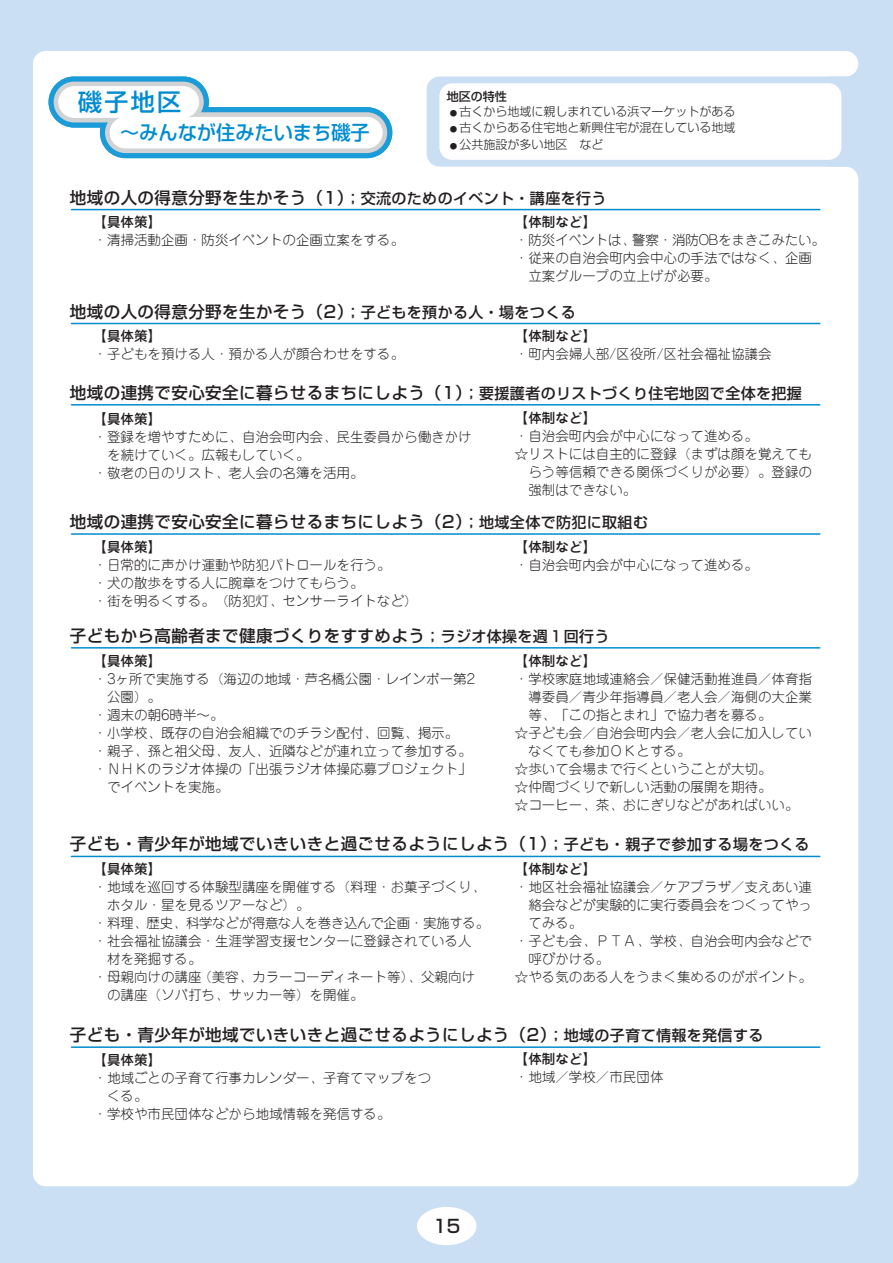
<style>
.page{position:relative;width:893px;height:1263px;background:#fff}
.page>*{position:absolute;margin:0;border:0;box-sizing:border-box;transform-origin:0 0}
.t1{font:500 24px "Shin Go";color:#008cd1}
.t2{font:500 19.8px "Shin Go";color:#008cd1}
.t3{font:500 18px "Shin Go";color:#231f20}
.t4{font:500 16.5px "Shin Go";letter-spacing:.025em;color:#231f20}
.t5{font:300 13.5px/18px "Jun 101";color:#231f20}
.t6{font:500 13.5px "Jun 34";color:#231f20}
.t7{font:300 13.5px "Jun 101";letter-spacing:-.025em;color:#231f20}
.t8{font:300 12px "Shin Go";color:#231f20}
.t9{font:500 12px "Shin Go";color:#231f20}
.s1{font-size:7.5px}
.s2{font-size:15px}
</style>
<div class="page">
<div style="left:0;top:0;width:892px;height:1263px;background:#cadff3"></div>
<div style="left:33px;top:51px;width:825px;height:1135px;background:#fff;border-radius:13px"></div>
<div style="left:417px;top:1207px;width:59px;height:38px;background:#fff;border-radius:50%"></div>
<div style="left:826px;top:41px;width:41px;height:45px;background:#cadff3"></div>
<div style="left:826px;top:157px;width:41px;height:22px;background:#cadff3"></div>
<div style="left:520px;top:167px;width:338px;height:25px;background:#fff;border-radius:13px"></div>
<div style="left:520px;top:51px;width:338px;height:26px;background:#fff;border-radius:13px"></div>
<svg style="left:426px;top:77px;width:432px;height:90px;background:#cce0f3"></svg>
<hr style="left:71px;top:209px;width:748px;height:1px;background:#008cd1">
<hr style="left:71px;top:323px;width:748px;height:1px;background:#008cd1">
<hr style="left:71px;top:404px;width:748px;height:2px;background:#008cd1">
<hr style="left:71px;top:533px;width:748px;height:2px;background:#008cd1">
<hr style="left:71px;top:647px;width:748px;height:2px;background:#008cd1">
<hr style="left:71px;top:856px;width:748px;height:1px;background:#008cd1">
<hr style="left:71px;top:1046px;width:748px;height:2px;background:#008cd1">
<div style="left:439px;top:83px;width:402px;height:77px;background:#fff;border-radius:13px"></div>
<div style="left:100px;top:107px;width:292px;height:51px;background:#1b9cd8;border-radius:26px"></div>
<svg style="left:49px;top:77px;width:160px;height:51px"></svg>
<svg style="left:105px;top:112px;width:282px;height:41px;background:#d0d3d6"></svg>
<div style="left:54px;top:82px;width:150px;height:40px;background:#d1d2d4;border-radius:20px"></div>
<div style="left:110px;top:117px;width:272px;height:31px;background:#fff;border:1px solid #fff;border-radius:15px"></div>
<div style="left:58px;top:86px;width:141px;height:32px;background:#fff;border:1px solid #fff;border-radius:15px"></div>
<h1 class="t1" style="left:78px;top:86px;width:105px">磯子地区</h1>
<h2 class="t2" style="left:120px;top:120px;width:251px">～みんなが住みたいまち磯子</h2>
<p class="t9" style="left:446px;top:89px;width:61px">地区の特性</p>
<p class="t8" style="left:449px;top:104px;width:287px"><span class="s1">●</span> 古くから地域に親しまれている浜マーケットがある</p>
<p class="t8" style="left:449px;top:120px;width:287px"><span class="s1">●</span> 古くからある住宅地と新興住宅が混在している地域</p>
<p class="t8" style="left:449px;top:137px;width:155px"><span class="s1">●</span> 公共施設が多い地区 など</p>
<p class="t4" style="left:70px;top:187px;width:538px">地域の人の得意分野を生かそう（1）<span class="s2">；交流のためのイベント・講座を行う</span></p>
<p class="t6" style="left:93px;top:213px;width:69px">【具体策】</p>
<p class="t5" style="left:93px;top:231px;width:312px">・清掃活動企画・防災イベントの企画立案をする。</p>
<p class="t6" style="left:515px;top:213px;width:82px">【体制など】</p>
<p class="t5" style="left:515px;top:231px;width:311px">・防災イベントは、警察・消防OBをまきこみたい。</p>
<p class="t5" style="left:515px;top:249px;width:298px">・従来の自治会町内会中心の手法ではなく、企画</p>
<p class="t5" style="left:528px;top:267px;width:190px">立案グループの立上げが必要。</p>
<p class="t4" style="left:70px;top:301px;width:507px">地域の人の得意分野を生かそう（2）<span class="s2">；子どもを預かる人・場をつくる</span></p>
<p class="t6" style="left:93px;top:327px;width:69px">【具体策】</p>
<p class="t5" style="left:93px;top:345px;width:312px">・子どもを預ける人・預かる人が顔合わせをする。</p>
<p class="t6" style="left:515px;top:327px;width:82px">【体制など】</p>
<p class="t5" style="left:515px;top:345px;width:258px">・町内会婦人部/区役所/区社会福祉協議会</p>
<p class="t4" style="left:70px;top:382px;width:733px">地域の連携で安心安全に暮らせるまちにしよう（1）<span class="s2">；要援護者のリストづくり住宅地図で全体を把握</span></p>
<p class="t6" style="left:93px;top:410px;width:69px">【具体策】</p>
<p class="t5" style="left:93px;top:427px;width:380px">・登録を増やすために、自治会町内会、民生委員から働きかけ</p>
<p class="t5" style="left:107px;top:445px;width:204px">を続けていく。広報もしていく。</p>
<p class="t5" style="left:93px;top:463px;width:272px">・敬老の日のリスト、老人会の名簿を活用。</p>
<p class="t6" style="left:515px;top:409px;width:82px">【体制など】</p>
<p class="t5" style="left:515px;top:426px;width:244px">・自治会町内会が中心になって進める。</p>
<p class="t5" style="left:515px;top:444px;width:298px">☆リストには自主的に登録（まずは顔を覚えても</p>
<p class="t5" style="left:528px;top:462px;width:285px">らう等信頼できる関係づくりが必要）。登録の</p>
<p class="t5" style="left:528px;top:480px;width:109px">強制はできない。</p>
<p class="t4" style="left:70px;top:511px;width:579px">地域の連携で安心安全に暮らせるまちにしよう（2）<span class="s2">；地域全体で防犯に取組む</span></p>
<p class="t6" style="left:93px;top:538px;width:69px">【具体策】</p>
<p class="t5" style="left:93px;top:555px;width:326px">・日常的に声かけ運動や防犯パトロールを行う。<br>・犬の散歩をする人に腕章をつけてもらう。<br>・街を明るくする。（防犯灯、センサーライトなど）</p>
<p class="t6" style="left:515px;top:538px;width:82px">【体制など】</p>
<p class="t5" style="left:515px;top:555px;width:244px">・自治会町内会が中心になって進める。</p>
<p class="t4" style="left:70px;top:625px;width:541px">子どもから高齢者まで健康づくりをすすめよう<span class="s2">；ラジオ体操を週１回行う</span></p>
<p class="t6" style="left:93px;top:652px;width:69px">【具体策】</p>
<p class="t5" style="left:93px;top:669px;width:383px">・3ヶ所で実施する（海辺の地域・芦名橋公園・レインボー第2</p>
<p class="t5" style="left:107px;top:687px;width:55px">公園）。</p>
<p class="t5" style="left:93px;top:705px;width:132px">・週末の朝6時半～。</p>
<p class="t5" style="left:93px;top:723px;width:366px">・小学校、既存の自治会組織でのチラシ配付、回覧、掲示。</p>
<p class="t5" style="left:93px;top:741px;width:380px">・親子、孫と祖父母、友人、近隣などが連れ立って参加する。</p>
<p class="t5" style="left:93px;top:759px;width:380px">・ＮＨＫのラジオ体操の「出張ラジオ体操応募プロジェクト」</p>
<p class="t5" style="left:107px;top:777px;width:123px">でイベントを実施。</p>
<p class="t6" style="left:515px;top:652px;width:82px">【体制など】</p>
<p class="t5" style="left:515px;top:669px;width:298px">・学校家庭地域連絡会／保健活動推進員／体育指</p>
<p class="t5" style="left:528px;top:687px;width:285px">導委員／青少年指導員／老人会／海側の大企業</p>
<p class="t5" style="left:528px;top:705px;width:244px">等、「この指とまれ」で協力者を募る。</p>
<p class="t5" style="left:515px;top:723px;width:298px">☆子ども会／自治会町内会／老人会に加入してい</p>
<p class="t5" style="left:528px;top:741px;width:163px">なくても参加ＯＫとする。</p>
<p class="t5" style="left:515px;top:759px;width:258px">☆歩いて会場まで行くということが大切。</p>
<p class="t5" style="left:515px;top:777px;width:258px">☆仲間づくりで新しい活動の展開を期待。</p>
<p class="t5" style="left:515px;top:795px;width:285px">☆コーヒー、茶、おにぎりなどがあればいい。</p>
<p class="t4" style="left:70px;top:833px;width:741px">子ども・青少年が地域でいきいきと過ごせるようにしよう（1）<span class="s2">；子ども・親子で参加する場をつくる</span></p>
<p class="t6" style="left:93px;top:860px;width:69px">【具体策】</p>
<p class="t5" style="left:93px;top:877px;width:393px">・地域を巡回する体験型講座を開催する（料理・お菓子づくり、</p>
<p class="t5" style="left:107px;top:895px;width:204px">ホタル・星を見るツアーなど）。</p>
<p class="t7" style="left:93px;top:914px;width:397px">・料理、歴史、科学などが得意な人を巻き込んで企画・実施する。</p>
<p class="t5" style="left:93px;top:931px;width:380px">・社会福祉協議会・生涯学習支援センターに登録されている人</p>
<p class="t5" style="left:107px;top:949px;width:96px">材を発掘する。</p>
<p class="t5" style="left:93px;top:967px;width:383px">・母親向けの講座（美容、カラーコーディネート等）、父親向け</p>
<p class="t5" style="left:107px;top:985px;width:258px">の講座（ソバ打ち、サッカー等）を開催。</p>
<p class="t6" style="left:515px;top:859px;width:82px">【体制など】</p>
<p class="t5" style="left:515px;top:877px;width:298px">・地区社会福祉協議会／ケアプラザ／支えあい連</p>
<p class="t5" style="left:528px;top:895px;width:285px">絡会などが実験的に実行委員会をつくってやっ</p>
<p class="t5" style="left:528px;top:913px;width:55px">てみる。</p>
<p class="t5" style="left:515px;top:931px;width:298px">・子ども会、ＰＴＡ、学校、自治会町内会などで</p>
<p class="t5" style="left:528px;top:949px;width:82px">呼びかける。</p>
<p class="t5" style="left:515px;top:967px;width:298px">☆やる気のある人をうまく集めるのがポイント。</p>
<p class="t4" style="left:70px;top:1024px;width:695px">子ども・青少年が地域でいきいきと過ごせるようにしよう（2）<span class="s2">；地域の子育て情報を発信する</span></p>
<p class="t6" style="left:93px;top:1051px;width:69px">【具体策】</p>
<p class="t5" style="left:93px;top:1069px;width:339px">・地域ごとの子育て行事カレンダー、子育てマップをつ</p>
<p class="t5" style="left:107px;top:1087px;width:42px">くる。</p>
<p class="t5" style="left:93px;top:1105px;width:299px">・学校や市民団体などから地域情報を発信する。</p>
<h3 class="t3" style="left:433px;top:1215px;width:29px">15</h3>
<p class="t6" style="left:515px;top:1050px;width:82px">【体制など】</p>
<p class="t5" style="left:515px;top:1068px;width:150px">・地域／学校／市民団体</p>
</div>
